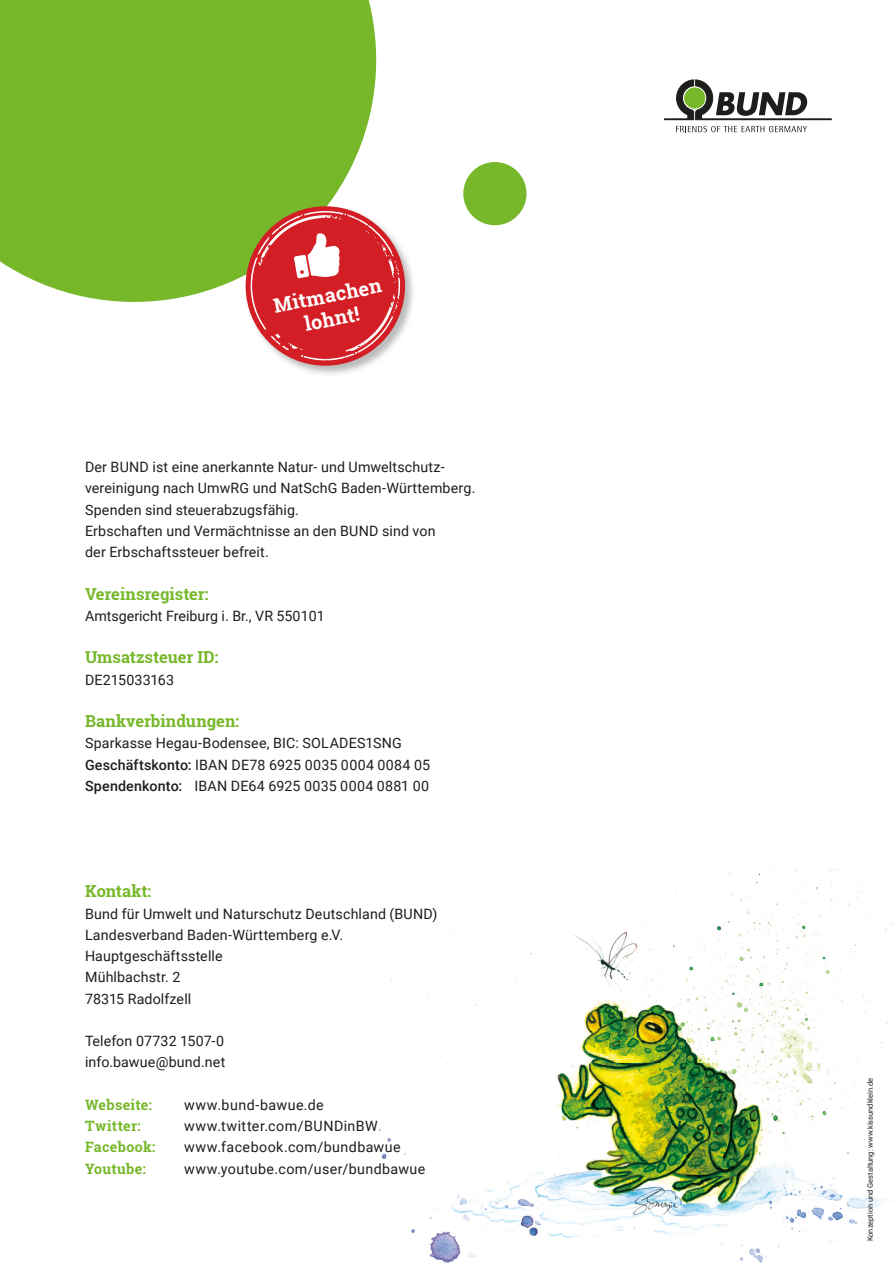
<style>
.page{position:relative;width:893px;height:1263px;background:#fff}
.page>*{position:absolute;margin:0;border:0;box-sizing:border-box;transform-origin:0 0}
.t1{font:700 19.65px/23.5px "Roboto Slab";color:#fff;text-align:center}
.t2{font:700 16.5px "Roboto Slab";letter-spacing:-.005em;color:#76b82a}
.t3{font:14.25px/21.3px "Roboto";letter-spacing:.01em;color:#1d1d1b}
.t4{font:14.25px "Roboto";letter-spacing:.03em;color:#1d1d1b}
.t5{font:700 14.25px "Roboto Slab";letter-spacing:.02em;color:#76b82a}
.t6{font:14.25px "Roboto";letter-spacing:.035em;color:#1d1d1b}
.t7{font:7.5px "Roboto";color:#1d1d1b}
.s1{font-weight:500}
</style>
<div class="page">
<img style="left:372px;top:865px;width:521px;height:398px">
<div style="left:0;top:0;width:376px;height:302px;background:#76b82a"></div>
<div style="left:463px;top:162px;width:64px;height:63px;background:#76b82a;border-radius:50%"></div>
<svg style="left:664px;top:80px;width:168px;height:40px"></svg>
<svg style="left:676px;top:126px;width:131px;height:6px"></svg>
<img style="left:245px;top:205px;width:168px;height:169px">
<img style="left:245px;top:205px;width:82px;height:70px">
<div style="left:246px;top:206px;width:159px;height:160px;background:#d21e24;border-radius:50%"></div>
<svg style="left:251px;top:211px;width:149px;height:149px"></svg>
<h1 class="t1" style="left:271px;top:294px;width:111px;rotate:-11deg">Mitmachen lohnt!</h1>
<p class="t3" style="left:85px;top:456px;width:392px">Der BUND ist eine anerkannte Natur- und Umweltschutz&shy;vereinigung nach UmwRG und NatSchG Baden-Württemberg.<br>Spenden sind steuerabzugsfähig.<br>Erbschaften und Vermächtnisse an den BUND sind von<br>der Erbschaftssteuer befreit.</p>
<p class="t2" style="left:85px;top:582px;width:125px">Vereinsregister:</p>
<p class="t3" style="left:85px;top:605px;width:241px">Amtsgericht Freiburg i. Br., VR 550101</p>
<p class="t2" style="left:85px;top:646px;width:135px">Umsatzsteuer ID:</p>
<p class="t3" style="left:85px;top:668px;width:91px">DE215033163</p>
<p class="t2" style="left:85px;top:710px;width:156px">Bankverbindungen:</p>
<p class="t3" style="left:85px;top:732px;width:347px">Sparkasse Hegau-Bodensee, BIC: SOLADES1SNG<br><span class="s1">Geschäftskonto:</span> IBAN DE78 6925 0035 0004 0084 05<br><span class="s1">Spendenkonto:</span> IBAN DE64 6925 0035 0004 0881 00</p>
<p class="t2" style="left:85px;top:880px;width:68px">Kontakt:</p>
<p class="t3" style="left:85px;top:902px;width:354px">Bund für Umwelt und Naturschutz Deutschland (BUND)<br>Landesverband Baden-Württemberg e.V.<br>Hauptgeschäftsstelle<br>Mühlbachstr. 2<br>78315 Radolfzell</p>
<p class="t3" style="left:85px;top:1030px;width:142px">Telefon 07732 1507-0 info.bawue@bund.net</p>
<p class="t5" style="left:85px;top:1095px;width:68px">Webseite:</p>
<p class="t4" style="left:184px;top:1095px;width:141px">www.bund-bawue.de</p>
<p class="t5" style="left:85px;top:1116px;width:57px">Twitter:</p>
<p class="t6" style="left:184px;top:1116px;width:195px">www.twitter.com/BUNDinBW</p>
<p class="t5" style="left:85px;top:1137px;width:72px">Facebook:</p>
<p class="t4" style="left:184px;top:1137px;width:218px">www.facebook.com/bundbawue</p>
<p class="t5" style="left:85px;top:1159px;width:62px">Youtube:</p>
<p class="t4" style="left:184px;top:1159px;width:243px">www.youtube.com/user/bundbawue</p>
<p class="t7" style="left:865px;top:1241px;width:165px;rotate:-90deg">Konzeption und Gestaltung: www.kissundklein.de</p>
</div>
